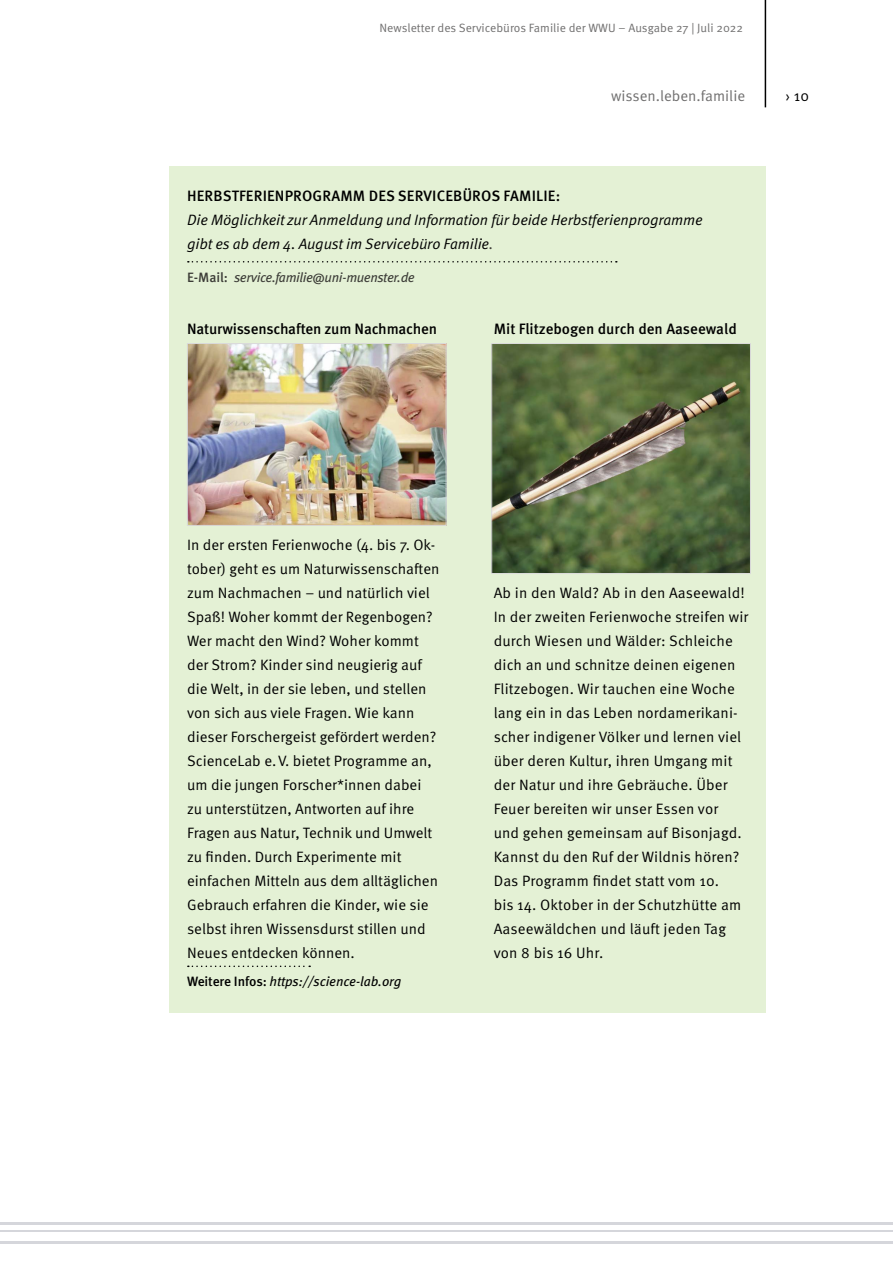
<style>
.page{position:relative;width:893px;height:1263px;background:#fff}
.page>*{position:absolute;margin:0;border:0;box-sizing:border-box;transform-origin:0 0}
.t1{font:15px/24px "Meta OT";color:#000}
.t2{font:italic 15px/24px "Meta OT";letter-spacing:-.01em;color:#000}
.t3{font:500 15px "Meta OT";color:#000}
.t4{font:15px "Meta OT";color:#706f6f}
.t5{font:italic 13.5px "Meta OT";letter-spacing:-.03em;color:#3c3c37}
.t6{font:italic 13.5px "Meta OT";letter-spacing:-.01em;color:#000}
.t7{font:12px "Meta OT";color:#706f6f}
.s1{color:#3c3c37}
.s2{font-weight:500;font-style:normal}
</style>
<div class="page">
<hr style="left:765px;top:0;width:1px;height:107px;background:#000">
<hr style="left:0;top:1230px;width:893px;height:1px;background:#d5d6db">
<hr style="left:0;top:1241px;width:893px;height:3px;background:#d5d6db">
<hr style="left:0;top:1222px;width:893px;height:3px;background:#d5d6db">
<div style="left:170px;top:166px;width:596px;height:847px;background:#e4f1d5"></div>
<svg style="left:188px;top:261px;width:429px;height:2px"></svg>
<svg style="left:188px;top:965px;width:122px;height:2px"></svg>
<img style="left:189px;top:345px;width:255px;height:179px">
<div style="left:187px;top:343px;width:259px;height:183px;border:1px solid #dadada"></div>
<img style="left:493px;top:345px;width:256px;height:227px">
<div style="left:491px;top:343px;width:260px;height:231px;border:1px solid #dadada"></div>
<p class="t7" style="left:380px;top:21px;width:365px">Newsletter des Servicebüros Familie der WWU – Ausgabe 27 | Juli 2022</p>
<p class="t4" style="left:611px;top:86px;width:135px">wissen.leben.familie</p>
<p class="t3" style="left:187px;top:187px;width:375px">HERBSTFERIENPROGRAMM DES SERVICEBÜROS FAMILIE:</p>
<p class="t2" style="left:187px;top:208px;width:517px">Die Möglichkeit zur Anmeldung und Information für beide Herbstferienprogramme gibt es ab dem 4. August im Servicebüro Familie<span class="s1">.</span></p>
<p class="t5" style="left:187px;top:269px;width:229px"><span class="s2">E-Mail:</span> service.familie@uni-muenster.de</p>
<p class="t3" style="left:187px;top:319px;width:252px">Naturwissenschaften zum Nachmachen</p>
<p class="t3" style="left:494px;top:319px;width:245px">Mit Flitzebogen durch den Aaseewald</p>
<p class="t1" style="left:786px;top:84px;width:25px">› 10</p>
<p class="t1" style="left:187px;top:533px;width:254px">In der ersten Ferienwoche (4. bis 7. Ok&shy;tober) geht es um Naturwissenschaften zum Nachmachen – und natürlich viel Spaß! Woher kommt der Regenbogen?<br>Wer macht den Wind? Woher kommt der Strom? Kinder sind neugierig auf die Welt, in der sie leben, und stellen von sich aus viele Fragen. Wie kann dieser Forschergeist gefördert werden?<br>ScienceLab e.V. bietet Programme an, um die jungen Forscher*innen dabei zu unterstützen, Antworten auf ihre Fragen aus Natur, Technik und Umwelt zu finden. Durch Experimente mit einfachen Mitteln aus dem alltäglichen Gebrauch erfahren die Kinder, wie sie selbst ihren Wissensdurst stillen und Neues entdecken können.</p>
<p class="t6" style="left:187px;top:973px;width:216px"><span class="s2">Weitere Infos:</span> https://science-lab.org</p>
<p class="t1" style="left:494px;top:581px;width:256px">Ab in den Wald? Ab in den Aaseewald!<br>In der zweiten Ferienwoche streifen wir durch Wiesen und Wälder: Schleiche dich an und schnitze deinen eigenen Flitzebogen. Wir tauchen eine Woche lang ein in das Leben nordamerikani&shy;scher indigener Völker und lernen viel über deren Kultur, ihren Umgang mit der Natur und ihre Gebräuche. Über Feuer bereiten wir unser Essen vor<br>und gehen gemeinsam auf Bisonjagd.<br>Kannst du den Ruf der Wildnis hören?<br>Das Programm findet statt vom 10.<br>bis 14. Oktober in der Schutzhütte am Aaseewäldchen und läuft jeden Tag von 8 bis 16 Uhr.</p>
</div>
